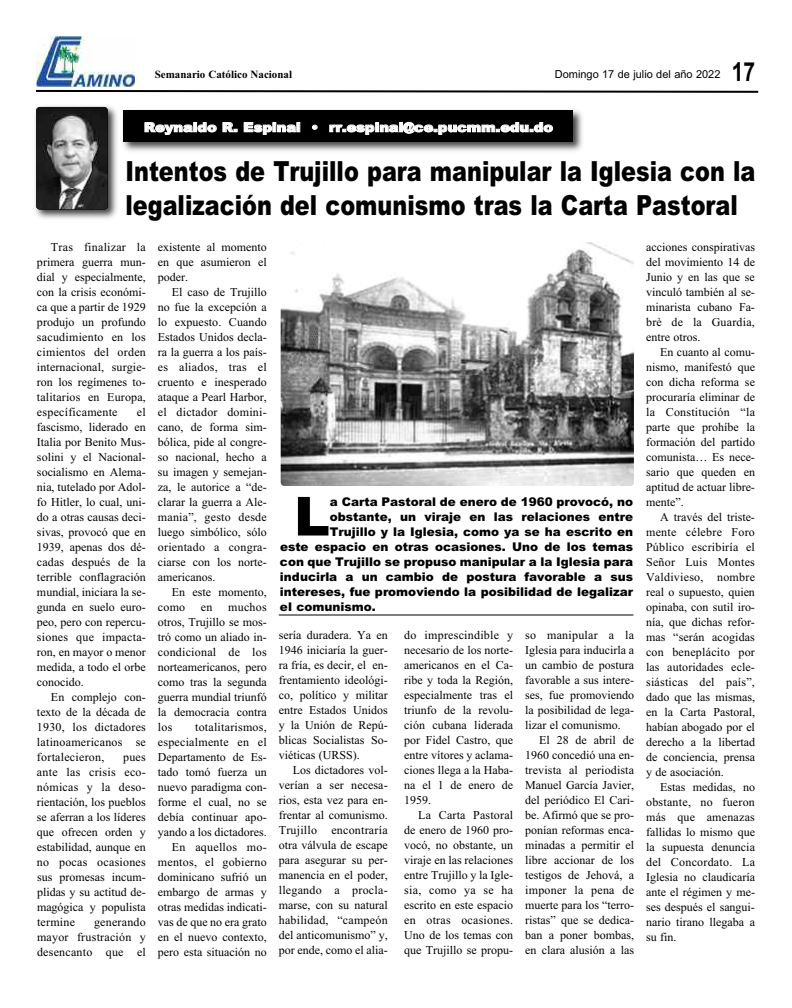
<style>
.page{position:relative;width:792px;height:1008px;background:#fff}
.page>*{position:absolute;margin:0;border:0;box-sizing:border-box;transform-origin:0 0}
.t1{font:900 53.9px "Arial";color:#000}
.t2{font:900 27.7px/34px "Arial";color:#000;scale:.81 1}
.t3{font:700 26.2px "Arial";color:#000;scale:.8 1}
.t4{font:900 13px "Arial";letter-spacing:-.005em;color:#fff;scale:1.11 1}
.t5{font:12px/15px "Times New Roman";color:#000;text-align:justify}
.t6{font:900 12px "Arial";color:#000}
.t7{font:11px "Arial";color:#000}
.t8{font:700 11px "Times New Roman";color:#000}
</style>
<div class="page">
<svg style="left:36px;top:89px;width:723px;height:4px"></svg>
<img style="left:36px;top:36px;width:99px;height:51px">
<img style="left:35px;top:106px;width:82px;height:113px">
<img style="left:36px;top:107px;width:72px;height:102px;border-radius:4px">
<div style="left:36px;top:107px;width:72px;height:103px;border:1px solid #000;border-radius:4px"></div>
<img style="left:123px;top:110px;width:460px;height:41px">
<div style="left:124px;top:111px;width:449px;height:31px;background:#000"></div>
<img style="left:281px;top:242px;width:353px;height:244px;border-radius:4px">
<hr style="left:279px;top:614px;width:354px;height:2px;background:#000">
<p class="t8" style="left:155px;top:67px;width:139px">Semanario Católico Nacional</p>
<p class="t7" style="left:555px;top:68px;width:167px">Domingo 17 de julio del año 2022</p>
<h3 class="t3" style="left:732px;top:57px;width:31px">17</h3>
<p class="t4" style="left:144px;top:120px;width:370px">Reynaldo R. Espinal • rr.espinal@ce.pucmm.edu.do</p>
<h2 class="t2" style="left:125px;top:154px;width:779px">Intentos de Trujillo para manipular la Iglesia con la legalización del comunismo tras la Carta Pastoral</h2>
<p class="t5" style="left:37px;top:239px;width:110px;text-indent:14px">Tras finalizar la primera guerra mun&shy;dial y especialmente, con la crisis económi&shy;ca que a partir de 1929 produjo un profundo sacudimiento en los cimientos del orden internacional, surgie&shy;ron los regímenes to&shy;talitarios en Europa, específicamente</p>
<p class="t5" style="left:646px;top:239px;width:110px">acciones conspirativas del movimiento 14 de Junio y en las que se vinculó también al se&shy;minarista cubano Fa&shy;brè de la Guardia, entre otros.</p>
<p class="t5" style="left:646px;top:344px;width:110px;text-indent:14px">En cuanto al comu&shy;nismo, manifestó que con dicha reforma se procuraría eliminar de la Constitución “la parte que prohíbe la formación del partido comunista… Es nece&shy;sario que queden en aptitud de actuar libre&shy;mente”.</p>
<p class="t5" style="left:646px;top:509px;width:110px;text-indent:14px">A través del triste&shy;mente célebre Foro Público escribiría el Señor Luis Montes Valdivieso, nombre real o supuesto, quien opinaba, con sutil iro&shy;nía, que dichas refor&shy;mas “serán acogidas con beneplácito por las autoridades ecle&shy;siásticas del país”, dado que las mismas, en la Carta Pastoral, habían abogado por el derecho a la libertad de conciencia, prensa y de asociación.</p>
<p class="t5" style="left:646px;top:779px;width:110px;text-indent:14px">Estas medidas, no obstante, no fueron más que amenazas fallidas lo mismo que la supuesta denuncia del Concordato. La Iglesia no claudicaría ante el régimen y me&shy;ses después el sangui&shy;nario tirano llegaba a su fin.</p>
<p class="t5" style="left:158px;top:239px;width:110px">existente al momento en que asumieron el poder.</p>
<p class="t5" style="left:158px;top:284px;width:110px;text-indent:14px">El caso de Trujillo no fue la excepción a lo expuesto. Cuando Estados Unidos decla&shy;ra la guerra a los país&shy;es aliados, tras el cruento e inesperado ataque a Pearl Harbor, el dictador domini&shy;cano, de forma sim&shy;bólica, pide al congre&shy;so nacional, hecho a su imagen y semejan&shy;za, le autorice a “de&shy;clarar la guerra a Ale&shy;mania”, gesto desde luego simbólico, sólo orientado a congra&shy;ciarse con los norte&shy;americanos.</p>
<p class="t5" style="left:158px;top:584px;width:110px;text-indent:14px">En este momento, como</p>
<p class="t5" style="left:37px;top:404px;width:110px;text-indent:100px">el fascismo, liderado en Italia por Benito Mus&shy;solini y el Nacional&shy;socialismo en Alema&shy;nia, tutelado por Adol&shy;fo Hitler, lo cual, uni&shy;do a otras causas deci&shy;sivas, provocó que en 1939, apenas dos dé&shy;cadas después de la terrible conflagración mundial, iniciara la se&shy;gunda en suelo euro&shy;peo, pero con repercu&shy;siones que impacta&shy;ron, en mayor o menor medida, a todo el orbe conocido.</p>
<p class="t5" style="left:37px;top:689px;width:110px;text-indent:14px">En complejo con&shy;texto de la década de 1930, los dictadores latinoamericanos se fortalecieron,</p>
<h1 class="t1" style="left:294px;top:485px;width:37px">L</h1>
<p class="t6" style="left:330px;top:494px;width:305px">a Carta Pastoral de enero de 1960 provocó, no</p>
<p class="t6" style="left:330px;top:509px;width:305px">obstante, un viraje en las relaciones entre</p>
<p class="t6" style="left:330px;top:524px;width:305px">Trujillo y la Iglesia, como ya se ha escrito en</p>
<p class="t6" style="left:280px;top:539px;width:355px">este espacio en otras ocasiones. Uno de los temas</p>
<p class="t6" style="left:280px;top:554px;width:355px">con que Trujillo se propuso manipular a la Iglesia para</p>
<p class="t6" style="left:280px;top:569px;width:355px">inducirla a un cambio de postura favorable a sus</p>
<p class="t6" style="left:280px;top:584px;width:355px">intereses, fue promoviendo la posibilidad de legalizar</p>
<p class="t6" style="left:280px;top:599px;width:97px">el comunismo.</p>
<p class="t5" style="left:158px;top:599px;width:110px;text-indent:70px">muchos otros, Trujillo se mos&shy;tró como un aliado in&shy;condicional de los norteamericanos, pero como tras la segunda guerra mundial triunfó la democracia contra los</p>
<p class="t5" style="left:201px;top:599px;width:13px">en</p>
<p class="t5" style="left:404px;top:628px;width:110px">do imprescindible y necesario de los norte&shy;americanos en el Ca&shy;ribe y toda la Región, especialmente tras el triunfo de la revolu&shy;ción cubana liderada por Fidel Castro, que entre vítores y aclama&shy;ciones llega a la Haba&shy;na el 1 de enero de 1959.</p>
<p class="t5" style="left:404px;top:808px;width:110px;text-indent:14px">La Carta Pastoral de enero de 1960 pro&shy;vocó, no obstante, un viraje en las relaciones entre Trujillo y la Igle&shy;sia, como ya se ha escrito en este espacio en otras ocasiones.<br>Uno de los temas con que Trujillo se propu-</p>
<p class="t5" style="left:525px;top:628px;width:110px">so manipular a la Iglesia para inducirla a un cambio de postura favorable a sus intere&shy;ses, fue promoviendo la posibilidad de lega&shy;lizar el comunismo.</p>
<p class="t5" style="left:525px;top:733px;width:110px;text-indent:14px">El 28 de abril de 1960 concedió una en&shy;trevista al periodista Manuel García Javier, del periódico El Cari&shy;be. Afirmó que se pro&shy;ponían reformas enca&shy;minadas a permitir el libre accionar de los testigos de Jehová, a imponer la pena de muerte para los “terro&shy;ristas” que se dedica&shy;ban a poner bombas, en clara alusión a las</p>
<p class="t5" style="left:279px;top:628px;width:110px">sería duradera. Ya en 1946 iniciaría la guer&shy;ra fría, es decir, el en&shy;frentamiento ideológi&shy;co, político y militar entre Estados Unidos y la Unión de Repú&shy;blicas Socialistas So&shy;viéticas (URSS).</p>
<p class="t5" style="left:279px;top:763px;width:110px;text-indent:14px">Los dictadores vol&shy;verían a ser necesa&shy;rios, esta vez para en&shy;frentar al comunismo.<br>Trujillo encontraría otra válvula de escape para asegurar su per&shy;manencia en el poder, llegando a procla&shy;marse, con su natural habilidad, “campeón del anticomunismo” y, por ende, como el alia-</p>
<p class="t5" style="left:158px;top:719px;width:110px;text-align:right">totalitarismos, especialmente en el<br>Departamento de Es&shy;tado tomó fuerza un nuevo paradigma con&shy;forme el cual, no se debía continuar apo&shy;yando a los dictadores.<br>En aquellos mo&shy;mentos, el gobierno dominicano sufrió un embargo de armas y otras medidas indicati&shy;vas de que no era grato en el nuevo contexto, pero esta situación no</p>
<p class="t5" style="left:37px;top:749px;width:110px;text-indent:86px">pues ante las crisis eco&shy;nómicas y la deso&shy;rientación, los pueblos se aferran a los líderes que ofrecen orden y estabilidad, aunque en no pocas ocasiones sus promesas incum&shy;plidas y su actitud de&shy;magógica y populista termine</p>
<p class="t5" style="left:37px;top:914px;width:110px;text-indent:57px">generando mayor frustración y desencanto que el</p>
</div>
